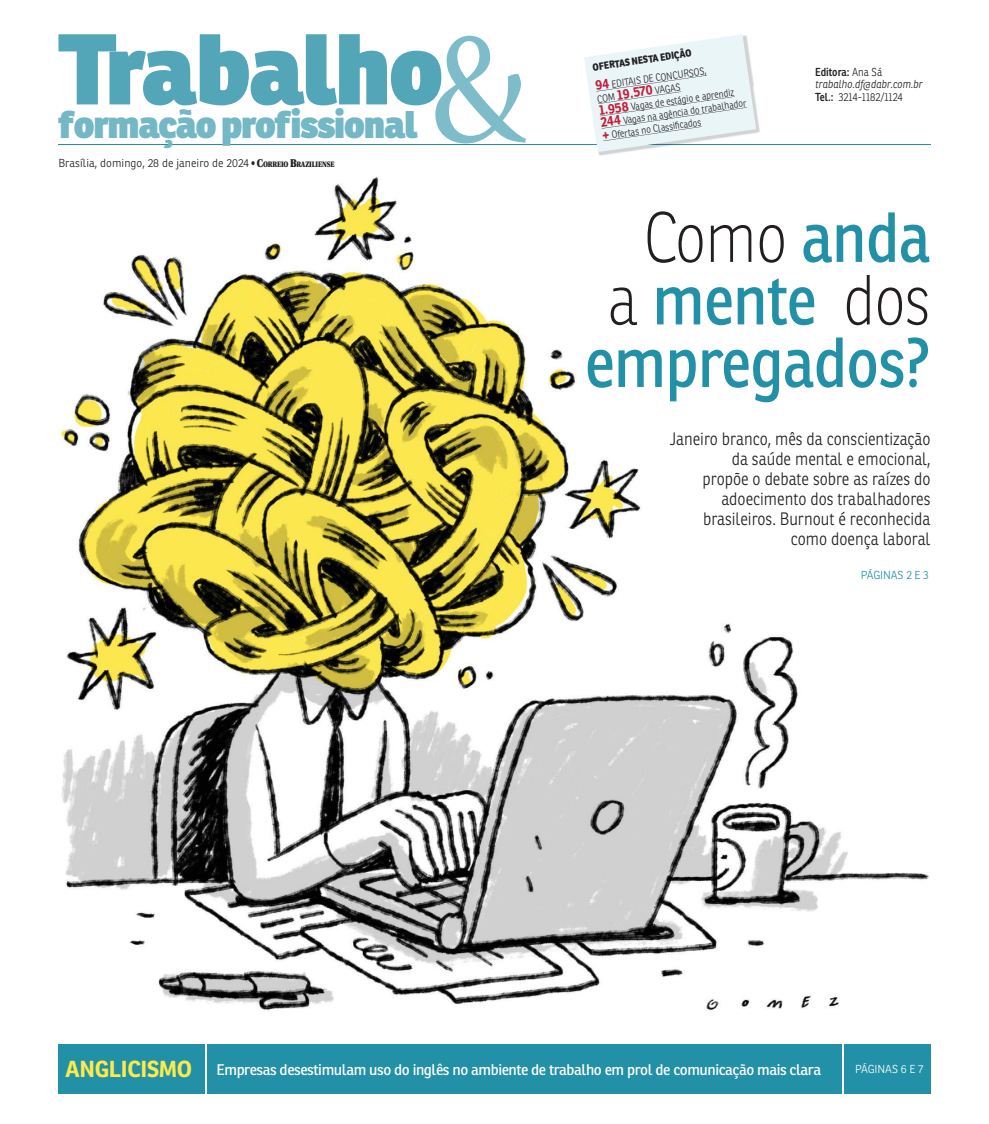
<style>
.page{position:relative;width:989px;height:1124px;background:#fff}
.page>*{position:absolute;margin:0;border:0;box-sizing:border-box;transform-origin:0 0}
.t1{font:155.62px "Utopia";color:#7ebcc9;scale:.9 1}
.t2{font:800 97.5px "Ronnia";letter-spacing:-.02em;color:#52a6b7}
.t3{font:68.75px/62.5px "Ronnia";letter-spacing:-.015em;color:#2290a6;text-align:right;scale:.9 1}
.t4{font:800 37.5px "Ronnia";letter-spacing:-.03em;color:#74b7c5}
.t5{font:300 17.5px/20px "Ronnia";color:#231f20;text-align:right;scale:.9 1}
.t6{font:15px "Ronnia";letter-spacing:-.03em;color:#fff}
.t7{font:italic 300 11.25px/12.5px "Ronnia";color:#231f20;scale:.9 1}
.t8{font:300 11.25px "Ronnia";letter-spacing:.005em;color:#231f20}
.t9{font:300 11.25px "Ronnia";letter-spacing:-.005em;color:#fff}
.t10{font:300 11.25px "Ronnia";letter-spacing:-.005em;color:#2290a6}
.t11{font:300 10px/12.5px "Ronnia";color:#231f20;scale:.9 1}
.s1{font-family:"Utopia";font-weight:900}
.s2{font-family:"Utopia";font-weight:900;font-size:7.88px}
.s3{font-weight:800}
.s4{font-weight:700;font-size:13.75px;color:#c41f3b}
.s5{font-weight:600;font-style:normal}
.s6{font-style:normal}
.s7{font-weight:100;color:#231f20}
.s8{font-weight:700;font-size:22.5px;color:#fbea4c}
</style>
<div class="page">
<img style="left:61px;top:177px;width:868px;height:834px">
<div style="left:58px;top:1043px;width:872px;height:50px;background:#2290a6"></div>
<hr style="left:205px;top:1043px;width:1px;height:50px;background:#fff">
<hr style="left:842px;top:1043px;width:2px;height:50px;background:#fff">
<hr style="left:58px;top:144px;width:872px;height:1px;background:#2290a6">
<img style="left:598px;top:107px;width:162px;height:49px">
<svg style="left:584px;top:34px;width:172px;height:118px"></svg>
<h2 class="t2" style="left:58px;top:26px;width:386px">Trabalho</h2>
<h3 class="t4" style="left:58px;top:108px;width:361px">formação profissional</h3>
<h1 class="t1" style="left:429px;top:-3px;width:111px">&amp;</h1>
<p class="t8" style="left:58px;top:157px;width:277px">Brasília, domingo, 28 de janeiro de 2024 <span class="s1">•</span> <span class="s1">C</span><span class="s2">ORREIO</span> <span class="s1">B</span><span class="s2">RAZILIENSE</span></p>
<p class="t11" style="left:591px;top:58px;width:126px;line-height:19.5px;rotate:-8deg"><span class="s3">OFERTAS NESTA EDIÇÃO<br></span><span class="s4">94</span> EDITAIS DE CONCURSOS,</p>
<p class="t11" style="left:596px;top:93px;width:165px;rotate:-8deg">COM <span class="s4">19.570</span> VAGAS<br><span class="s4">1.958</span> Vagas de estágio e aprendiz<br><span class="s4">244</span> Vagas na agência do trabalhador <span class="s4">+</span> Ofertas no Classifi cados</p>
<p class="t7" style="left:815px;top:67px;width:121px"><span class="s5">Editora:</span> <span class="s6">Ana Sá </span>trabalho.df@dabr.com.br<br><span class="s5">Tel.:</span> <span class="s6">3214-1182/1124</span></p>
<h3 class="t3" style="left:584px;top:213px;width:386px"><span class="s7">Como</span> anda<br><span class="s7">a</span> mente <span class="s7">dos </span>empregados?</h3>
<p class="t5" style="left:670px;top:429px;width:291px">Janeiro branco, mês da conscientização da saúde mental e emocional,<br>propõe o debate sobre as raízes do adoecimento dos trabalhadores brasileiros. Burnout é reconhecida como doença laboral</p>
<p class="t10" style="left:860px;top:569px;width:70px">PÁGINAS 2 E 3</p>
<p class="t6" style="left:66px;top:1062px;width:757px"><span class="s8">ANGLICISMO</span> Empresas desestimulam uso do inglês no ambiente de trabalho em prol de comunicação mais clara</p>
<p class="t9" style="left:855px;top:1062px;width:70px">PÁGINAS 6 E 7</p>
</div>
